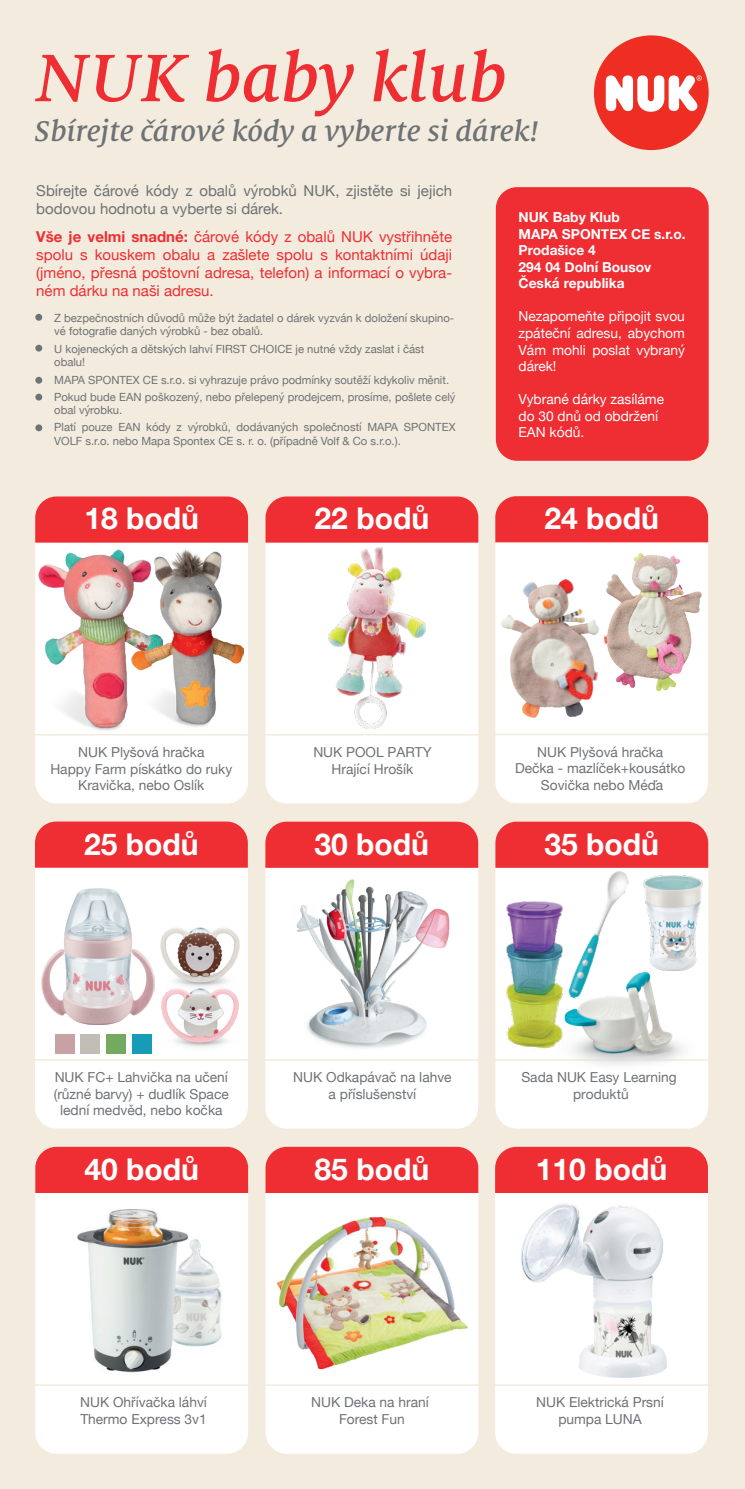
<style>
.page{position:relative;width:745px;height:1489px;background:#fff}
.page>*{position:absolute;margin:0;border:0;box-sizing:border-box;transform-origin:0 0}
.t1{font:italic 500 74.38px "Milo Serif Pro";color:#ee2e33}
.t2{font:italic 500 31.5px "Milo Serif Pro";color:#6d7276}
.t3{font:700 30px "Helvetica Neue";color:#fff}
.t4{font:15px/18px "Helvetica Neue";color:#ee2e33;text-align:justify}
.t5{font:15px/18px "Helvetica Neue";color:#6d7276}
.t6{font:13.75px/16.5px "Helvetica Neue";color:#6d7276;text-align:center}
.t7{font:13.75px/16.5px "Helvetica Neue";color:#fff;text-align:justify}
.t8{font:700 13.75px/16.5px "Helvetica Neue";color:#fff}
.t9{font:11.25px/13.5px "Helvetica Neue";color:#6d7276}
.s1{font-weight:700}
</style>
<div class="page">
<div style="left:0;top:0;width:744px;height:1488px;background:#f3ebdd"></div>
<div style="left:495px;top:187px;width:213px;height:274px;background:#ee2e33;border-radius:21px"></div>
<div style="left:35px;top:821px;width:213px;height:307px;background:#fff;border-radius:21px"></div>
<div style="left:495px;top:821px;width:212px;height:307px;background:#fff;border-radius:21px"></div>
<div style="left:495px;top:1146px;width:212px;height:307px;background:#fff;border-radius:21px"></div>
<div style="left:495px;top:1146px;width:212px;height:46px;background:#ee2e33"></div>
<hr style="left:491px;top:1384px;width:220px;height:1px;background:#f3ebdd">
<div style="left:593px;top:35px;width:115px;height:115px;background:#ee2e22;border-radius:50%"></div>
<svg style="left:605px;top:75px;width:96px;height:37px"></svg>
<div style="left:35px;top:496px;width:213px;height:307px;background:#fff;border-radius:21px"></div>
<div style="left:35px;top:496px;width:213px;height:46px;background:#ee2e33"></div>
<hr style="left:32px;top:734px;width:219px;height:1px;background:#f3ebdd">
<div style="left:265px;top:496px;width:213px;height:307px;background:#fff;border-radius:21px"></div>
<div style="left:265px;top:496px;width:213px;height:46px;background:#ee2e33"></div>
<hr style="left:262px;top:734px;width:219px;height:1px;background:#f3ebdd">
<div style="left:35px;top:821px;width:213px;height:46px;background:#ee2e33"></div>
<hr style="left:31px;top:1059px;width:220px;height:1px;background:#f3ebdd">
<div style="left:265px;top:1146px;width:213px;height:307px;background:#fff;border-radius:21px"></div>
<div style="left:265px;top:1146px;width:213px;height:46px;background:#ee2e33"></div>
<hr style="left:262px;top:1384px;width:219px;height:1px;background:#f3ebdd">
<img style="left:277px;top:1216px;width:191px;height:154px">
<div style="left:265px;top:821px;width:213px;height:307px;background:#fff;border-radius:21px"></div>
<div style="left:265px;top:821px;width:213px;height:46px;background:#ee2e33"></div>
<hr style="left:262px;top:1059px;width:219px;height:1px;background:#f3ebdd">
<div style="left:35px;top:424px;width:7px;height:7px;background:#6d7276;border-radius:50%"></div>
<div style="left:35px;top:1146px;width:213px;height:307px;background:#fff;border-radius:21px"></div>
<div style="left:35px;top:1146px;width:213px;height:46px;background:#ee2e33"></div>
<hr style="left:32px;top:1384px;width:219px;height:1px;background:#f3ebdd">
<img style="left:77px;top:1209px;width:145px;height:164px">
<div style="left:495px;top:821px;width:212px;height:46px;background:#ee2e33"></div>
<hr style="left:491px;top:1059px;width:220px;height:1px;background:#f3ebdd">
<div style="left:35px;top:314px;width:7px;height:7px;background:#6d7276;border-radius:50%"></div>
<div style="left:35px;top:345px;width:7px;height:6px;background:#6d7276;border-radius:50%"></div>
<div style="left:35px;top:377px;width:7px;height:6px;background:#6d7276;border-radius:50%"></div>
<div style="left:35px;top:393px;width:7px;height:7px;background:#6d7276;border-radius:50%"></div>
<div style="left:495px;top:496px;width:212px;height:307px;background:#fff;border-radius:21px"></div>
<div style="left:495px;top:496px;width:212px;height:46px;background:#ee2e33"></div>
<hr style="left:491px;top:733px;width:220px;height:2px;background:#f3ebdd">
<img style="left:501px;top:580px;width:97px;height:138px">
<img style="left:604px;top:556px;width:97px;height:135px">
<div style="left:55px;top:1034px;width:19px;height:19px;background:#c7a1a4"></div>
<div style="left:80px;top:1034px;width:20px;height:19px;background:#c2beb6"></div>
<div style="left:106px;top:1034px;width:19px;height:19px;background:#73aa5e"></div>
<div style="left:132px;top:1034px;width:19px;height:19px;background:#169cb6"></div>
<img style="left:41px;top:888px;width:108px;height:136px">
<img style="left:148px;top:914px;width:92px;height:84px">
<img style="left:149px;top:975px;width:91px;height:79px">
<img style="left:643px;top:875px;width:59px;height:95px">
<img style="left:521px;top:1203px;width:145px;height:174px">
<img style="left:545px;top:970px;width:151px;height:95px">
<img style="left:506px;top:901px;width:61px;height:149px">
<img style="left:563px;top:871px;width:68px;height:130px">
<img style="left:38px;top:549px;width:93px;height:182px">
<img style="left:131px;top:549px;width:112px;height:178px">
<img style="left:273px;top:879px;width:198px;height:182px">
<img style="left:328px;top:547px;width:97px;height:181px">
<h1 class="t1" style="left:35px;top:35px;width:473px">NUK baby klub</h1>
<h2 class="t2" style="left:35px;top:113px;width:505px">Sbírejte cárové kódy a vyberte si dárek!</h2>
<h2 class="t2" style="left:146px;top:114px;width:13px">ˇ</h2>
<h3 class="t5" style="left:36px;top:183px;width:417px">Sbírejte čárové kódy z obalů výrobků NUK, zjistěte si jejich bodovou hodnotu a vyberte si dárek.</h3>
<h3 class="t4" style="left:36px;top:228px;width:417px"><span class="s1">Vše je velmi snadné:</span> čárové kódy z obalů NUK vystřihněte spolu s kouskem obalu a zašlete spolu s kontaktními údaji (jméno, přesná poštovní adresa, telefon) a informací o vybra&shy;ném dárku na naši adresu.</h3>
<p class="t9" style="left:54px;top:311px;width:401px">Z bezpečnostních důvodů může být žadatel o dárek vyzván k doložení skupino&shy;vé fotografie daných výrobků - bez obalů.</p>
<p class="t9" style="left:54px;top:342px;width:371px">U kojeneckých a dětských lahví FIRST CHOICE je nutné vždy zaslat i část obalu!</p>
<p class="t9" style="left:54px;top:371px;width:402px;line-height:17.5px">MAPA SPONTEX CE s.r.o. si vyhrazuje právo podmínky soutěží kdykoliv měnit.<br>Pokud bude EAN poškozený, nebo přelepený prodejcem, prosíme, pošlete celý</p>
<p class="t9" style="left:54px;top:401px;width:402px;line-height:17.5px">obal výrobku.<br>Platí pouze EAN kódy z výrobků, dodávaných společností MAPA SPONTEX</p>
<p class="t9" style="left:54px;top:434px;width:348px">VOLF s.r.o. nebo Mapa Spontex CE s. r. o. (případně Volf &amp; Co s.r.o.).</p>
<h3 class="t3" style="left:84px;top:495px;width:116px">18 bodů</h3>
<h3 class="t3" style="left:314px;top:495px;width:116px">22 bodů</h3>
<p class="t8" style="left:518px;top:210px;width:168px">NUK Baby Klub<br>MAPA SPONTEX CE s.r.o.<br>Prodašice 4<br>294 04 Dolní Bousov<br>Česká republika</p>
<p class="t7" style="left:518px;top:309px;width:168px">Nezapomeňte připojit svou zpáteční adresu, abychom Vám mohli poslat vybraný dárek!</p>
<p class="t7" style="left:518px;top:391px;width:147px;text-align:left">Vybrané dárky zasíláme do 30 dnů od obdržení<br>EAN kódů.</p>
<h3 class="t3" style="left:544px;top:495px;width:116px">24 bodů</h3>
<p class="t6" style="left:50px;top:744px;width:183px">NUK Plyšová hračka<br>Happy Farm pískátko do ruky<br>Kravička, nebo Oslík</p>
<p class="t6" style="left:313px;top:744px;width:120px">NUK POOL PARTY<br>Hrající Hrošík</p>
<p class="t6" style="left:514px;top:744px;width:172px">NUK Plyšová hračka<br>Dečka - mazlíček+kousátko<br>Sovička nebo Méďa</p>
<h3 class="t3" style="left:84px;top:820px;width:116px">25 bodů</h3>
<h3 class="t3" style="left:314px;top:820px;width:116px">30 bodů</h3>
<h3 class="t3" style="left:544px;top:820px;width:116px">35 bodů</h3>
<p class="t6" style="left:54px;top:1069px;width:176px">NUK FC+ Lahvička na učení (různé barvy) + dudlík Space lední medvěd, nebo kočka</p>
<p class="t6" style="left:293px;top:1069px;width:160px">NUK Odkapávač na lahve a příslušenství</p>
<p class="t6" style="left:521px;top:1069px;width:157px">Sada NUK Easy Learning produktů</p>
<h3 class="t3" style="left:84px;top:1145px;width:116px">40 bodů</h3>
<h3 class="t3" style="left:314px;top:1145px;width:116px">85 bodů</h3>
<h3 class="t3" style="left:535px;top:1145px;width:133px">110 bodů</h3>
<p class="t6" style="left:80px;top:1394px;width:128px;text-align:left">NUK Ohřívačka láhví<br>Thermo Express 3v1</p>
<p class="t6" style="left:311px;top:1394px;width:119px">NUK Deka na hraní<br>Forest Fun</p>
<p class="t6" style="left:536px;top:1394px;width:129px">NUK Elektrická Prsní pumpa LUNA</p>
</div>
